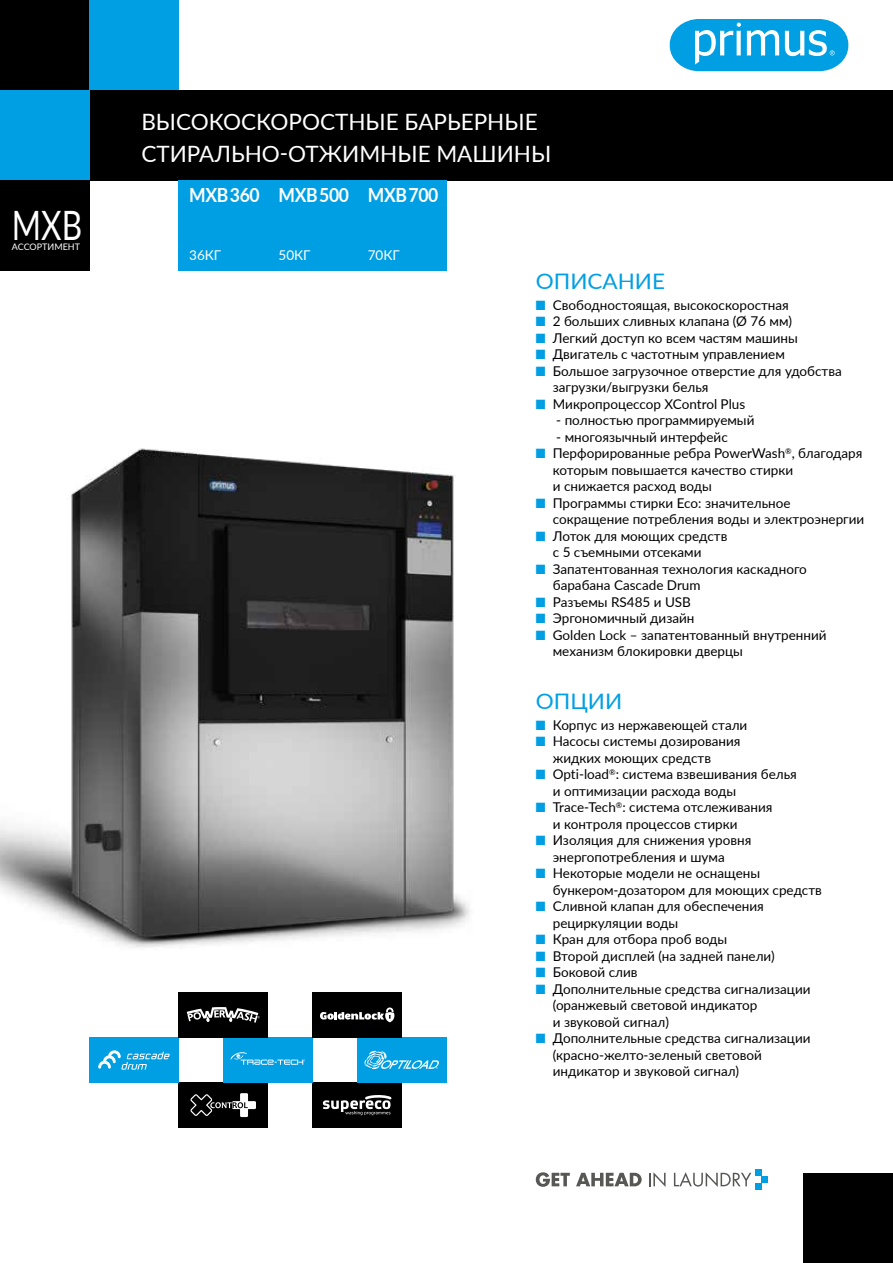
<style>
.page{position:relative;width:893px;height:1263px;background:#fff}
.page>*{position:absolute;margin:0;border:0;box-sizing:border-box;transform-origin:0 0}
.t1{font:40.5px "Lato";color:#fff;scale:.78 1}
.t2{font:22.5px/31.5px "Lato";color:#fff}
.t3{font:21.3px "Lato";color:#009fe3;scale:1.05 1}
.t4{font:700 19.5px "Lato";letter-spacing:-.02em;color:#fff;scale:.9 1}
.t5{font:13.5px/16.5px "Lato";color:#000}
.t6{font:13.5px "Lato";color:#fff}
.t7{font:9px "Lato";color:#fff}
.s1{color:#009fe3}
</style>
<div class="page">
<div style="left:0;top:0;width:101px;height:102px;background:#000"></div>
<div style="left:0;top:90px;width:893px;height:90px;background:#000"></div>
<div style="left:0;top:90px;width:89px;height:90px;background:#009fe3"></div>
<div style="left:89px;top:0;width:90px;height:90px;background:#009fe3"></div>
<svg style="left:670px;top:19px;width:178px;height:52px"></svg>
<svg style="left:536px;top:1172px;width:34px;height:15px"></svg>
<svg style="left:576px;top:1173px;width:66px;height:13px"></svg>
<svg style="left:649px;top:1172px;width:16px;height:15px"></svg>
<svg style="left:674px;top:1172px;width:77px;height:15px"></svg>
<div style="left:761px;top:1176px;width:7px;height:7px;background:#009fe3"></div>
<div style="left:755px;top:1183px;width:6px;height:7px;background:#009fe3"></div>
<div style="left:755px;top:1169px;width:6px;height:7px;background:#009fe3"></div>
<div style="left:804px;top:1173px;width:89px;height:90px;background:#000"></div>
<img style="left:0;top:448px;width:470px;height:547px">
<div style="left:179px;top:180px;width:89px;height:90px;background:#009fe3"></div>
<div style="left:268px;top:180px;width:89px;height:90px;background:#009fe3"></div>
<div style="left:357px;top:180px;width:89px;height:90px;background:#009fe3"></div>
<div style="left:313px;top:1082px;width:89px;height:46px;background:#000"></div>
<svg style="left:323px;top:1095px;width:69px;height:20px"></svg>
<div style="left:179px;top:1082px;width:89px;height:46px;background:#000"></div>
<svg style="left:190px;top:1093px;width:66px;height:24px"></svg>
<div style="left:89px;top:1037px;width:90px;height:45px;background:#009fe3"></div>
<svg style="left:98px;top:1050px;width:72px;height:20px"></svg>
<div style="left:357px;top:1037px;width:89px;height:45px;background:#009fe3"></div>
<svg style="left:364px;top:1051px;width:75px;height:18px"></svg>
<div style="left:223px;top:1037px;width:90px;height:45px;background:#009fe3"></div>
<svg style="left:230px;top:1052px;width:75px;height:13px"></svg>
<div style="left:313px;top:992px;width:89px;height:45px;background:#000"></div>
<svg style="left:320px;top:1007px;width:74px;height:15px"></svg>
<div style="left:179px;top:992px;width:89px;height:45px;background:#000"></div>
<svg style="left:187px;top:1007px;width:73px;height:16px"></svg>
<div style="left:0;top:180px;width:89px;height:90px;background:#000"></div>
<h1 class="t1" style="left:12px;top:196px;width:92px">MXB</h1>
<p class="t7" style="left:12px;top:241px;width:70px">АССОРТИМЕНТ</p>
<h2 class="t2" style="left:141px;top:105px;width:411px">ВЫСОКОСКОРОСТНЫЕ БАРЬЕРНЫЕ<br>СТИРАЛЬНО-ОТЖИМНЫЕ МАШИНЫ</h2>
<h3 class="t4" style="left:189px;top:181px;width:80px">MXB 360</h3>
<p class="t6" style="left:189px;top:245px;width:33px">36КГ</p>
<h3 class="t4" style="left:279px;top:181px;width:80px">MXB 500</h3>
<p class="t6" style="left:279px;top:245px;width:33px">50КГ</p>
<h3 class="t4" style="left:368px;top:181px;width:80px">MXB 700</h3>
<p class="t6" style="left:368px;top:245px;width:33px">70КГ</p>
<h3 class="t3" style="left:536px;top:266px;width:125px">ОПИСАНИЕ</h3>
<p class="t5" style="left:536px;top:296px;width:255px"><span class="s1">■</span> Свободностоящая, высокоскоростная</p>
<p class="t5" style="left:536px;top:312px;width:258px"><span class="s1">■</span> 2 больших сливных клапана (Ø 76 мм)</p>
<p class="t5" style="left:536px;top:329px;width:264px"><span class="s1">■</span> Легкий доступ ко всем частям машины</p>
<p class="t5" style="left:536px;top:345px;width:251px"><span class="s1">■</span> Двигатель с частотным управлением</p>
<p class="t5" style="left:553px;top:362px;width:290px;text-indent:-17px"><span class="s1">■</span> Большое загрузочное отверстие для удобства загрузки/выгрузки белья</p>
<p class="t5" style="left:536px;top:395px;width:211px"><span class="s1">■</span> Микропроцессор XControl Plus</p>
<p class="t5" style="left:556px;top:411px;width:200px">- полностью программируемый</p>
<p class="t5" style="left:556px;top:428px;width:173px">- многоязычный интерфейс</p>
<p class="t5" style="left:553px;top:444px;width:311px;text-indent:-17px"><span class="s1">■</span> Перфорированные ребра PowerWash<sup>®</sup>, благодаря которым повышается качество стирки<br>и снижается расход воды</p>
<p class="t5" style="left:553px;top:494px;width:313px;text-indent:-17px"><span class="s1">■</span> Программы стирки Eco: значительное сокращение потребления воды и электроэнергии</p>
<p class="t5" style="left:553px;top:527px;width:176px;text-indent:-17px"><span class="s1">■</span> Лоток для моющих средств с 5 съемными отсеками</p>
<p class="t5" style="left:553px;top:560px;width:256px;text-indent:-17px"><span class="s1">■</span> Запатентованная технология каскадного барабана Cascade Drum</p>
<p class="t5" style="left:536px;top:593px;width:157px"><span class="s1">■</span> Разъемы RS485 и USB</p>
<p class="t5" style="left:536px;top:609px;width:160px"><span class="s1">■</span> Эргономичный дизайн</p>
<p class="t5" style="left:553px;top:626px;width:275px;text-indent:-17px"><span class="s1">■</span> Golden Lock – запатентованный внутренний механизм блокировки дверцы</p>
<h3 class="t3" style="left:536px;top:686px;width:84px">ОПЦИИ</h3>
<p class="t5" style="left:536px;top:716px;width:213px"><span class="s1">■</span> Корпус из нержавеющей стали</p>
<p class="t5" style="left:553px;top:733px;width:189px;text-indent:-17px"><span class="s1">■</span> Насосы системы дозирования жидких моющих средств</p>
<p class="t5" style="left:553px;top:766px;width:246px;text-indent:-17px"><span class="s1">■</span> Opti-load<sup>®</sup>: система взвешивания белья и оптимизации расхода воды</p>
<p class="t5" style="left:553px;top:799px;width:221px;text-indent:-17px"><span class="s1">■</span> Trace-Tech<sup>®</sup>: система отслеживания и контроля процессов стирки</p>
<p class="t5" style="left:553px;top:832px;width:200px;text-indent:-17px"><span class="s1">■</span> Изоляция для снижения уровня энергопотребления и шума</p>
<p class="t5" style="left:553px;top:865px;width:271px;text-indent:-17px"><span class="s1">■</span> Некоторые модели не оснащены бункером-дозатором для моющих средств</p>
<p class="t5" style="left:553px;top:898px;width:213px;text-indent:-17px"><span class="s1">■</span> Сливной клапан для обеспечения рециркуляции воды</p>
<p class="t5" style="left:536px;top:931px;width:193px"><span class="s1">■</span> Кран для отбора проб воды</p>
<p class="t5" style="left:536px;top:947px;width:241px"><span class="s1">■</span> Второй дисплей (на задней панели)</p>
<p class="t5" style="left:536px;top:964px;width:103px"><span class="s1">■</span> Боковой слив</p>
<p class="t5" style="left:553px;top:980px;width:259px;text-indent:-17px"><span class="s1">■</span> Дополнительные средства сигнализации (оранжевый световой индикатор<br>и звуковой сигнал)</p>
<p class="t5" style="left:553px;top:1030px;width:259px;text-indent:-17px"><span class="s1">■</span> Дополнительные средства сигнализации (красно-желто-зеленый световой индикатор и звуковой сигнал)</p>
</div>
